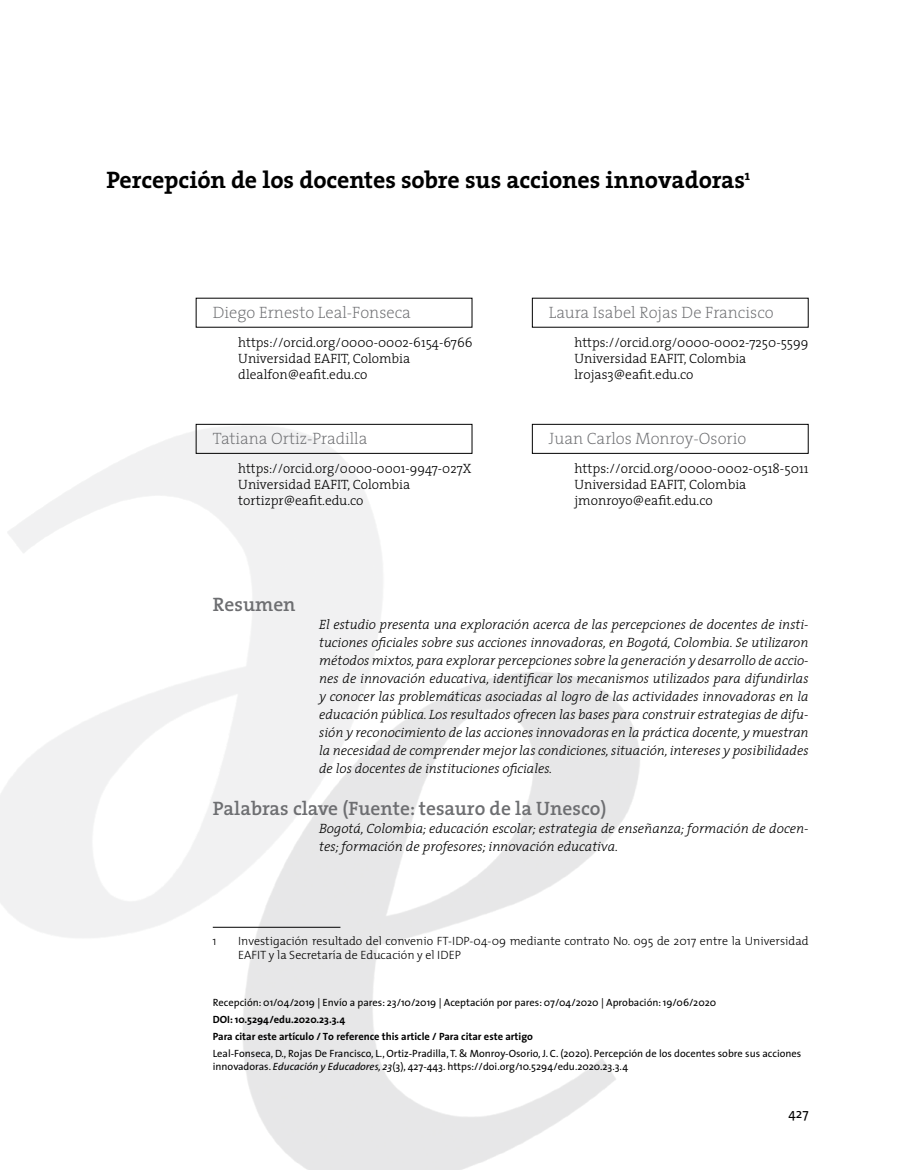
<style>
.page{position:relative;width:915px;height:1170px;background:#fff}
.page>*{position:absolute;margin:0;border:0;box-sizing:border-box;transform-origin:0 0}
.t1{font:700 24px "The Serif";letter-spacing:-.005em;color:#000}
.t2{font:600 19.5px "The Serif";color:#6d6e71}
.t3{font:200 16.5px "The Serif";color:#6d6e71}
.t4{font:italic 300 13.5px/18px "The Serif";color:#000;text-align:justify}
.t5{font:300 13.5px/16.2px "The Serif";color:#000}
.t6{font:13.5px "The Sans";color:#000}
.t7{font:300 12px/14.4px "The Mix";color:#000}
.t8{font:10.5px/12.6px "The Sans";color:#000}
.t9{font:700 10.5px/16.8px "The Sans";color:#000}
.s1{font-style:italic}
</style>
<div class="page">
<img style="left:0;top:423px;width:640px;height:746px">
<svg style="left:195px;top:297px;width:277px;height:31px"></svg>
<svg style="left:531px;top:297px;width:277px;height:31px"></svg>
<hr style="left:213px;top:926px;width:127px;height:1px;background:#000">
<svg style="left:195px;top:423px;width:277px;height:31px"></svg>
<svg style="left:531px;top:423px;width:277px;height:31px"></svg>
<h1 class="t1" style="left:106px;top:160px;width:645px">Percepción de los docentes sobre sus acciones innovadoras<sup>1</sup></h1>
<p class="t3" style="left:213px;top:298px;width:199px">Diego Ernesto Leal-Fonseca</p>
<p class="t5" style="left:238px;top:333px;width:235px">https://orcid.org/0000-0002-6154-6766<br>Universidad EAFIT, Colombia dlealfon@eafit.edu.co</p>
<p class="t3" style="left:213px;top:424px;width:156px">Tatiana Ortiz-Pradilla</p>
<p class="t5" style="left:238px;top:459px;width:234px">https://orcid.org/0000-0001-9947-027X<br>Universidad EAFIT, Colombia tortizpr@eafit.edu.co</p>
<h2 class="t2" style="left:213px;top:588px;width:84px">Resumen</h2>
<p class="t3" style="left:549px;top:298px;width:226px">Laura Isabel Rojas De Francisco</p>
<p class="t5" style="left:574px;top:333px;width:235px">https://orcid.org/0000-0002-7250-5599<br>Universidad EAFIT, Colombia lrojas3@eafit.edu.co</p>
<p class="t3" style="left:549px;top:424px;width:199px">Juan Carlos Monroy-Osorio</p>
<p class="t5" style="left:574px;top:459px;width:235px">https://orcid.org/0000-0002-0518-5011<br>Universidad EAFIT, Colombia jmonroyo@eafit.edu.co</p>
<p class="t4" style="left:319px;top:615px;width:491px">El estudio presenta una exploración acerca de las percepciones de docentes de insti&shy;tuciones oficiales sobre sus acciones innovadoras, en Bogotá, Colombia. Se utilizaron métodos mixtos, para explorar percepciones sobre la generación y desarrollo de accio&shy;nes de innovación educativa, identificar los mecanismos utilizados para difundirlas y conocer las problemáticas asociadas al logro de las actividades innovadoras en la educación pública. Los resultados ofrecen las bases para construir estrategias de difu&shy;sión y reconocimiento de las acciones innovadoras en la práctica docente, y muestran la necesidad de comprender mejor las condiciones, situación, intereses y posibilidades de los docentes de instituciones oficiales.</p>
<h2 class="t2" style="left:213px;top:791px;width:395px">Palabras clave (Fuente: tesauro de la Unesco)</h2>
<p class="t4" style="left:319px;top:818px;width:491px">Bogotá, Colombia; educación escolar; estrategia de enseñanza; formación de docen&shy;tes; formación de profesores; innovación educativa.</p>
<p class="t7" style="left:212px;top:933px;width:6px">1</p>
<p class="t7" style="left:238px;top:933px;width:571px">Investigación resultado del convenio FT-IDP-04-09 mediante contrato No. 095 de 2017 entre la Universidad<br>EAFIT y la Secretaría de Educación y el IDEP</p>
<p class="t8" style="left:213px;top:996px;width:505px">Recepción: 01/04/2019 | Envío a pares: 23/10/2019 | Aceptación por pares: 07/04/2020 | Aprobación: 19/06/2020</p>
<p class="t9" style="left:213px;top:1010px;width:321px">DOI: 10.5294/edu.2020.23.3.4<br>Para citar este artículo / To reference this article / Para citar este artigo</p>
<p class="t8" style="left:213px;top:1046px;width:590px">Leal-Fonseca, D., Rojas De Francisco, L., Ortiz-Pradilla, T. &amp; Monroy-Osorio, J. C. (2020). Percepción de los docentes sobre sus acciones innovadoras. <span class="s1">Educación y Educadores, 23</span>(3), 427-443. https://doi.org/10.5294/edu.2020.23.3.4</p>
<p class="t6" style="left:788px;top:1102px;width:22px">427</p>
</div>
